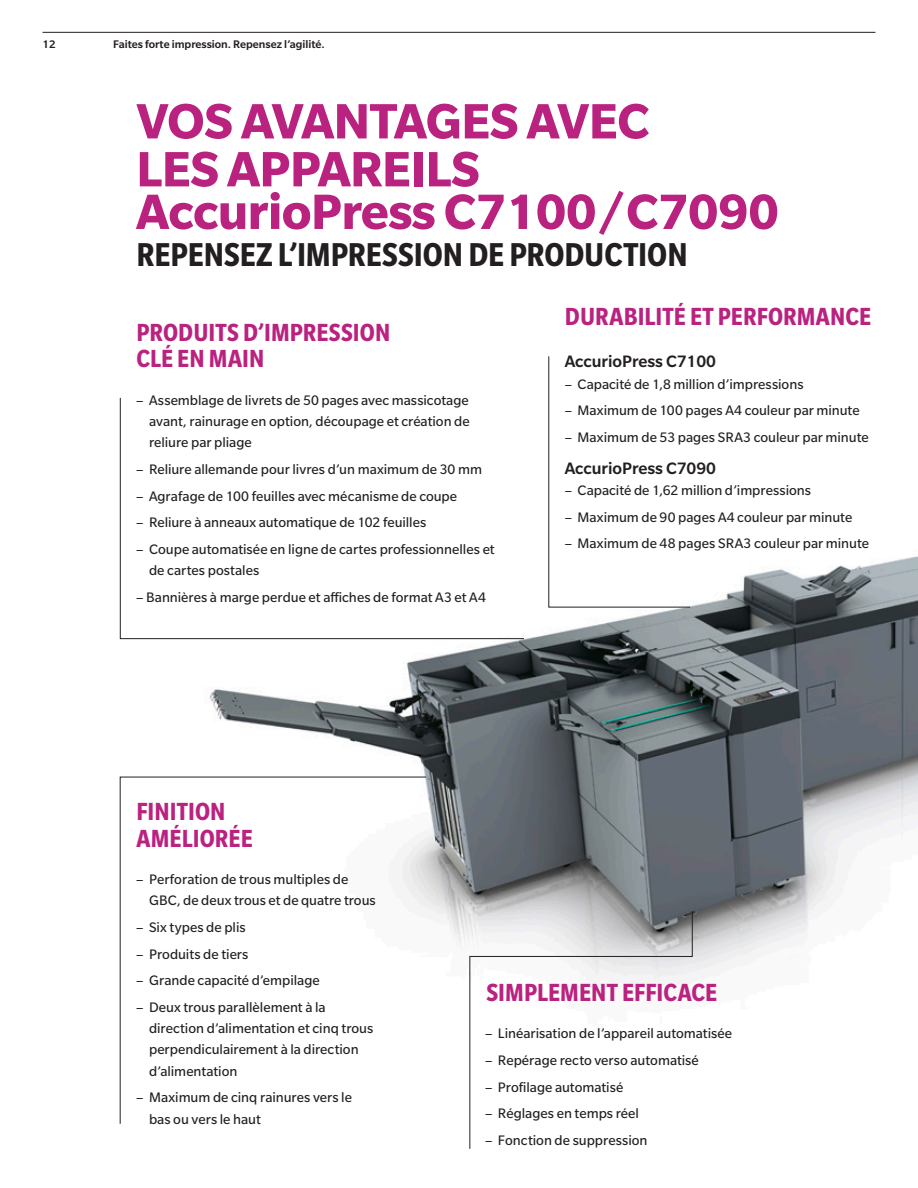
<style>
.page{position:relative;width:918px;height:1188px;background:#fff}
.page>*{position:absolute;margin:0;border:0;box-sizing:border-box;transform-origin:0 0}
.Brochure_Head_Bold_3{font:700 54px/48px "Slate Pro";letter-spacing:-.01em;color:#ba2280}
.Brochure_RETHINK_IT{font:700 condensed 36px "Slate Pro";letter-spacing:-.005em;color:#231f20}
.Brochure_Introhead_B{font:700 condensed 27px/26.7px "Slate Pro";letter-spacing:.005em;color:#ba2280}
.Brochure_Intro_Med_1{font:500 18px "Slate Pro";color:#231f20}
.Brochure_List_Reg_10{font:15px/21.3px "Slate Pro";color:#231f20}
.t1{font:500 12px "Slate Pro";color:#231f20}
</style>
<div class="page">
<img style="left:179px;top:556px;width:739px;height:426px">
<svg style="left:548px;top:356px;width:143px;height:252px"></svg>
<svg style="left:120px;top:397px;width:405px;height:242px"></svg>
<svg style="left:119px;top:776px;width:308px;height:348px"></svg>
<svg style="left:469px;top:910px;width:224px;height:239px"></svg>
<hr style="left:43px;top:32px;width:832px;height:1px;background:#231f20">
<p class="t1" style="left:43px;top:38px;width:15px">12</p>
<p class="t1" style="left:113px;top:38px;width:213px">Faites forte impression. Repensez l’agilité.</p>
<p class="Brochure_Head_Bold_3" style="left:136px;top:96px;width:515px">VOS AVANTAGES AVEC<br>LES APPAREILS</p>
<p class="Brochure_Head_Bold_3" style="left:136px;top:187px;width:644px">AccurioPress C7100/C7090</p>
<p class="Brochure_RETHINK_IT" style="left:137px;top:236px;width:553px">REPENSEZ L’IMPRESSION DE PRODUCTION</p>
<p class="Brochure_Introhead_B" style="left:565px;top:303px;width:308px">DURABILITÉ ET PERFORMANCE</p>
<p class="Brochure_Introhead_B" style="left:136px;top:319px;width:255px">PRODUITS D’IMPRESSION<br>CLÉ EN MAIN</p>
<p class="Brochure_Intro_Med_1" style="left:565px;top:352px;width:153px">AccurioPress C7100</p>
<p class="Brochure_List_Reg_10" style="left:565px;top:373px;width:240px">– Capacité de 1,8 million d’impressions</p>
<p class="Brochure_List_Reg_10" style="left:565px;top:400px;width:296px">– Maximum de 100 pages A4 couleur par minute</p>
<p class="Brochure_List_Reg_10" style="left:565px;top:426px;width:305px">– Maximum de 53 pages SRA3 couleur par minute</p>
<p class="Brochure_Intro_Med_1" style="left:565px;top:458px;width:153px">AccurioPress C7090</p>
<p class="Brochure_List_Reg_10" style="left:565px;top:480px;width:248px">– Capacité de 1,62 million d’impressions</p>
<p class="Brochure_List_Reg_10" style="left:565px;top:506px;width:289px">– Maximum de 90 pages A4 couleur par minute</p>
<p class="Brochure_List_Reg_10" style="left:565px;top:533px;width:306px">– Maximum de 48 pages SRA3 couleur par minute</p>
<p class="Brochure_List_Reg_10" style="left:149px;top:389px;width:322px;text-align:justify;text-indent:-13px">– Assemblage de livrets de 50 pages avec massicotage avant, rainurage en option, découpage et création de reliure par pliage</p>
<p class="Brochure_List_Reg_10" style="left:136px;top:458px;width:347px">– Reliure allemande pour livres d’un maximum de 30 mm</p>
<p class="Brochure_List_Reg_10" style="left:136px;top:485px;width:322px">– Agrafage de 100 feuilles avec mécanisme de coupe</p>
<p class="Brochure_List_Reg_10" style="left:136px;top:512px;width:292px">– Reliure à anneaux automatique de 102 feuilles</p>
<p class="Brochure_List_Reg_10" style="left:149px;top:538px;width:347px;text-indent:-13px">– Coupe automatisée en ligne de cartes professionnelles et de cartes postales</p>
<p class="Brochure_List_Reg_10" style="left:136px;top:586px;width:351px">– Bannières à marge perdue et affiches de format A3 et A4</p>
<p class="Brochure_Introhead_B" style="left:136px;top:798px;width:118px">FINITION<br>AMÉLIORÉE</p>
<p class="Brochure_List_Reg_10" style="left:149px;top:868px;width:228px;text-indent:-13px">– Perforation de trous multiples de<br>GBC, de deux trous et de quatre trous</p>
<p class="Brochure_List_Reg_10" style="left:136px;top:916px;width:111px">– Six types de plis</p>
<p class="Brochure_List_Reg_10" style="left:136px;top:943px;width:114px">– Produits de tiers</p>
<p class="Brochure_List_Reg_10" style="left:136px;top:970px;width:185px">– Grande capacité d’empilage</p>
<p class="Brochure_List_Reg_10" style="left:149px;top:996px;width:226px;text-indent:-13px">– Deux trous parallèlement à la direction d’alimentation et cinq trous perpendiculairement à la direction d’alimentation</p>
<p class="Brochure_List_Reg_10" style="left:149px;top:1087px;width:204px;text-indent:-13px">– Maximum de cinq rainures vers le bas ou vers le haut</p>
<p class="Brochure_Introhead_B" style="left:486px;top:979px;width:232px">SIMPLEMENT EFFICACE</p>
<p class="Brochure_List_Reg_10" style="left:485px;top:1023px;width:248px">– Linéarisation de l’appareil automatisée</p>
<p class="Brochure_List_Reg_10" style="left:485px;top:1050px;width:215px">– Repérage recto verso automatisé</p>
<p class="Brochure_List_Reg_10" style="left:485px;top:1076px;width:140px">– Profilage automatisé</p>
<p class="Brochure_List_Reg_10" style="left:485px;top:1103px;width:155px">– Réglages en temps réel</p>
<p class="Brochure_List_Reg_10" style="left:485px;top:1129px;width:164px">– Fonction de suppression</p>
</div>
